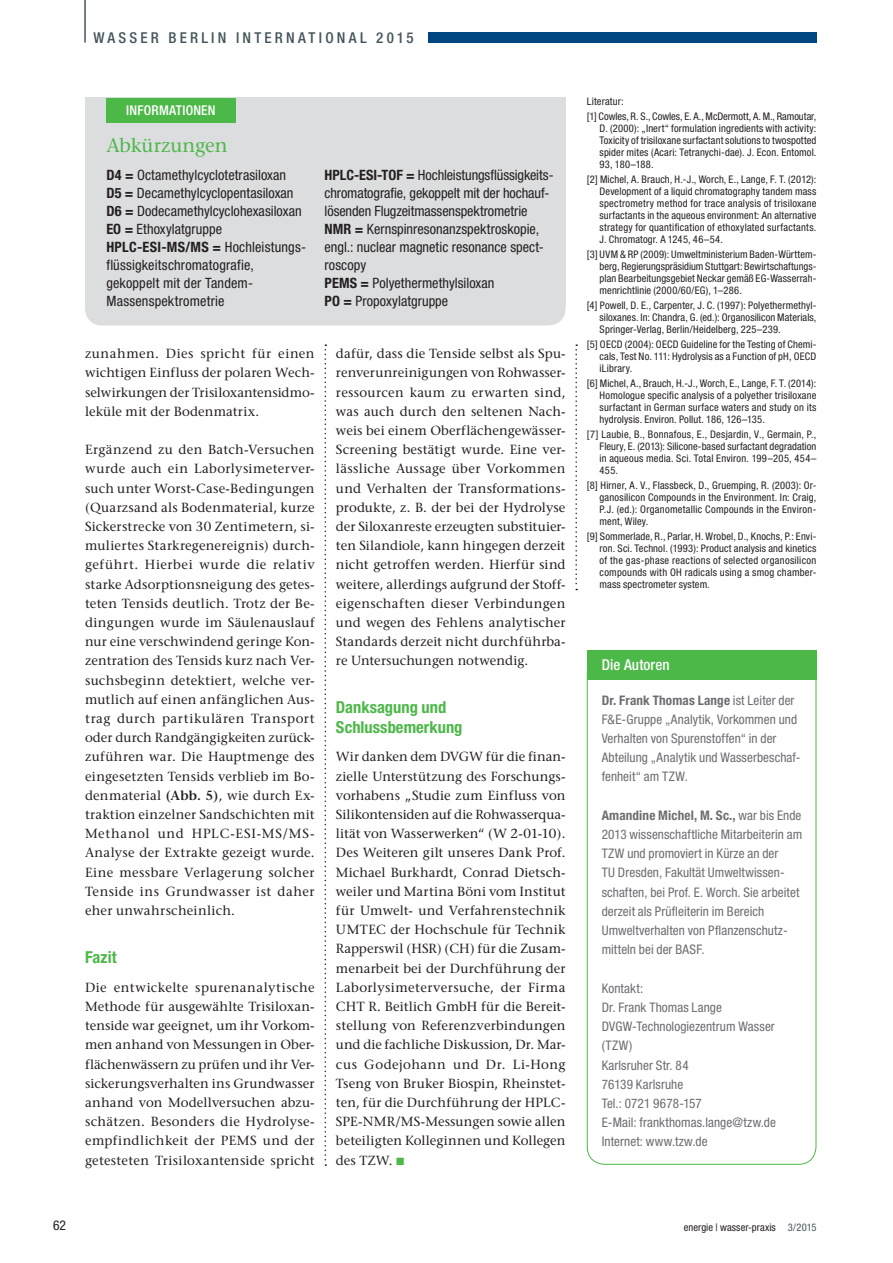
<style>
.page{position:relative;width:893px;height:1263px;background:#fff}
.page>*{position:absolute;margin:0;border:0;box-sizing:border-box;transform-origin:0 0}
.t1{font:19.5px "Stone Serif";letter-spacing:-.005em;color:#4cb848}
.t2{font:700 condensed 16.5px/19.5px "Helvetica Neue LT Std";color:#4cb848}
.t3{font:500 condensed 15px "Helvetica Neue LT Std";letter-spacing:.21em;color:#45555d}
.t4{font:500 condensed 15px "Helvetica Neue LT Std";letter-spacing:.01em;color:#fff}
.t5{font:condensed 14.25px/18px "Helvetica Neue LT Std";letter-spacing:.005em;color:#231f20}
.t6{font:500 condensed 13.5px "Helvetica Neue LT Std";letter-spacing:.015em;color:#fff}
.t7{font:condensed 13.5px "Helvetica Neue LT Std";color:#231f20}
.t8{font:13.2px/19.2px "Stone Serif";letter-spacing:.015em;color:#231f20;text-align:justify}
.t9{font:condensed 13.2px/19.2px "Helvetica Neue LT Std";letter-spacing:.005em;color:#6c6d70}
.t10{font:condensed 10.5px/12px "Helvetica Neue LT Std";letter-spacing:.015em;color:#231f20;text-align:justify}
.s1{font-weight:700}
.s2{font-weight:600}
.s3{color:#45555d}
</style>
<div class="page">
<hr style="left:84px;top:0;width:2px;height:43px;background:#45555d">
<div style="left:428px;top:32px;width:388px;height:11px;background:#004680"></div>
<svg style="left:325px;top:344px;width:1px;height:822px"></svg>
<svg style="left:575px;top:344px;width:2px;height:246px"></svg>
<div style="left:587px;top:650px;width:229px;height:30px;background:#4cb848"></div>
<div style="left:587px;top:655px;width:229px;height:510px;border:1px solid #4cb848;border-radius:18px"></div>
<div style="left:85px;top:98px;width:481px;height:208px;background:#dcdddf"></div>
<div style="left:85px;top:208px;width:481px;height:117px;background:#dcdddf;border-radius:17px"></div>
<div style="left:106px;top:98px;width:130px;height:25px;background:#4cb848"></div>
<p class="t3" style="left:94px;top:28px;width:322px">WASSER BERLIN INTERNATIONAL 2015</p>
<p class="t6" style="left:126px;top:102px;width:91px">INFORMATIONEN</p>
<p class="t1" style="left:106px;top:134px;width:123px">Abkürzungen</p>
<p class="t5" style="left:106px;top:166px;width:201px"><span class="s1">D4 =</span> Octamethylcyclotetrasiloxan<br><span class="s1">D5 =</span> Decamethylcyclopentasiloxan<br><span class="s1">D6 =</span> Dodecamethylcyclohexasiloxan<br><span class="s1">EO =</span> Ethoxylatgruppe<br><span class="s1">HPLC-ESI-MS/MS =</span> Hochleistungs&shy;flüssigkeitschromatografie, gekoppelt mit der Tandem-<br>Massenspektrometrie</p>
<p class="t5" style="left:325px;top:166px;width:231px"><span class="s1">HPLC-ESI-TOF =</span> Hochleistungsflüssigkeits&shy;chromatografie, gekoppelt mit der hochauf&shy;lösenden Flugzeitmassenspektrometrie <span class="s1">NMR =</span> Kernspinresonanzspektroskopie, engl.: nuclear magnetic resonance spect&shy;roscopy<br><span class="s1">PEMS =</span> Polyethermethylsiloxan<br><span class="s1">PO =</span> Propoxylatgruppe</p>
<p class="t8" style="left:85px;top:344px;width:231px">zunahmen. Dies spricht für einen wichtigen Einfluss der polaren Wech&shy;selwirkungen der Trisiloxantensidmo&shy;leküle mit der Bodenmatrix.</p>
<p class="t8" style="left:85px;top:440px;width:231px">Ergänzend zu den Batch-Versuchen wurde auch ein Laborlysimeterver&shy;such unter Worst-Case-Bedingungen (Quarzsand als Bodenmaterial, kurze Sickerstrecke von 30 Zentimetern, si&shy;muliertes Starkregenereignis) durch&shy;geführt. Hierbei wurde die relativ starke Adsorptionsneigung des getes&shy;teten Tensids deutlich. Trotz der Be&shy;dingungen wurde im Säulenauslauf nur eine verschwindend geringe Kon&shy;zentration des Tensids kurz nach Ver&shy;suchsbeginn detektiert, welche ver&shy;mutlich auf einen anfänglichen Aus&shy;trag durch partikulären Transport oder durch Randgängigkeiten zurück&shy;zuführen war. Die Hauptmenge des eingesetzten Tensids verblieb im Bo&shy;denmaterial <span class="s2">(Abb. 5)</span>, wie durch Ex&shy;traktion einzelner Sandschichten mit Methanol und HPLC-ESI-MS/MS-Analyse der Extrakte gezeigt wurde.<br>Eine messbare Verlagerung solcher Tenside ins Grundwasser ist daher eher unwahrscheinlich.</p>
<p class="t2" style="left:85px;top:947px;width:33px">Fazit</p>
<p class="t8" style="left:85px;top:978px;width:231px">Die entwickelte spurenanalytische Methode für ausgewählte Trisiloxan&shy;tenside war geeignet, um ihr Vorkom&shy;men anhand von Messungen in Ober&shy;flächenwässern zu prüfen und ihr Ver&shy;sickerungsverhalten ins Grundwasser anhand von Modellversuchen abzu&shy;schätzen. Besonders die Hydrolyse&shy;empfindlichkeit der PEMS und der getesteten Trisiloxantenside spricht</p>
<p class="t8" style="left:336px;top:344px;width:231px">dafür, dass die Tenside selbst als Spu&shy;renverunreinigungen von Rohwasser&shy;ressourcen kaum zu erwarten sind, was auch durch den seltenen Nach&shy;weis bei einem Oberflächengewässer-Screening bestätigt wurde. Eine ver&shy;lässliche Aussage über Vorkommen und Verhalten der Transformations&shy;produkte, z. B. der bei der Hydrolyse der Siloxanreste erzeugten substituier&shy;ten Silandiole, kann hingegen derzeit nicht getroffen werden. Hierfür sind weitere, allerdings aufgrund der Stoff&shy;eigenschaften dieser Verbindungen und wegen des Fehlens analytischer Standards derzeit nicht durchführba&shy;re Untersuchungen notwendig.</p>
<p class="t2" style="left:336px;top:697px;width:128px">Danksagung und<br>Schlussbemerkung</p>
<p class="t8" style="left:336px;top:747px;width:231px">Wir danken dem DVGW für die finan&shy;zielle Unterstützung des Forschungs&shy;vorhabens „Studie zum Einfluss von Silikontensiden auf die Rohwasserqua&shy;lität von Wasserwerken“ (W 2-01-10).<br>Des Weiteren gilt unseres Dank Prof.<br>Michael Burkhardt, Conrad Dietsch&shy;weiler und Martina Böni vom Institut für Umwelt- und Verfahrenstechnik UMTEC der Hochschule für Technik Rapperswil (HSR) (CH) für die Zusam&shy;menarbeit bei der Durchführung der Laborlysimeterversuche, der Firma CHT R. Beitlich GmbH für die Bereit&shy;stellung von Referenzverbindungen und die fachliche Diskussion, Dr. Mar&shy;cus Godejohann und Dr. Li-Hong Tseng von Bruker Biospin, Rheinstet&shy;ten, für die Durchführung der HPLC-SPE-NMR/MS-Messungen sowie allen beteiligten Kolleginnen und Kollegen des TZW.</p>
<p class="t10" style="left:587px;top:94px;width:231px;line-height:15px">Literatur:<br>[1] Cowles, R. S., Cowles, E. A., McDermott, A. M., Ramoutar,</p>
<p class="t10" style="left:600px;top:123px;width:218px">D. (2000): „Inert“ formulation ingredients with activity:<br>Toxicity of trisiloxane surfactant solutions to twospotted spider mites (Acari: Tetranychi-dae). J. Econ. Entomol.<br>93, 180–188.</p>
<p class="t10" style="left:600px;top:174px;width:218px;text-indent:-13px">[2] Michel, A. Brauch, H.-J., Worch, E., Lange, F. T. (2012):<br>Development of a liquid chromatography tandem mass spectrometry method for trace analysis of trisiloxane surfactants in the aqueous environment: An alternative strategy for quantification of ethoxylated surfactants.<br>J. Chromatogr. A 1245, 46–54.</p>
<p class="t10" style="left:600px;top:249px;width:218px;text-indent:-13px">[3] UVM &amp; RP (2009): Umweltministerium Baden-Württem&shy;berg, Regierungspräsidium Stuttgart: Bewirtschaftungs&shy;plan Bearbeitungsgebiet Neckar gemäß EG-Wasserrah&shy;menrichtlinie (2000/60/EG), 1–286.</p>
<p class="t10" style="left:600px;top:300px;width:218px;text-indent:-13px">[4] Powell, D. E., Carpenter, J. C. (1997): Polyethermethyl&shy;siloxanes. In: Chandra, G. (ed.): Organosilicon Materials, Springer-Verlag, Berlin/Heidelberg, 225–239.</p>
<p class="t10" style="left:600px;top:339px;width:218px;text-indent:-13px">[5] OECD (2004): OECD Guideline for the Testing of Chemi&shy;cals, Test No. 111: Hydrolysis as a Function of pH, OECD iLibrary.</p>
<p class="t10" style="left:600px;top:378px;width:218px;text-indent:-13px">[6] Michel, A., Brauch, H.-J., Worch, E., Lange, F. T. (2014):<br>Homologue specific analysis of a polyether trisiloxane surfactant in German surface waters and study on its hydrolysis. Environ. Pollut. 186, 126–135.</p>
<p class="t10" style="left:600px;top:429px;width:218px;text-indent:-13px">[7] Laubie, B., Bonnafous, E., Desjardin, V., Germain, P., Fleury, E. (2013): Silicone-based surfactant degradation in aqueous media. Sci. Total Environ. 199–205, 454– 455.</p>
<p class="t10" style="left:600px;top:480px;width:218px;text-indent:-13px">[8] Hirner, A. V., Flassbeck, D., Gruemping, R. (2003): Or&shy;ganosilicon Compounds in the Environment. In: Craig, P.J. (ed.): Organometallic Compounds in the Environ&shy;ment, Wiley.</p>
<p class="t10" style="left:600px;top:531px;width:218px;text-indent:-13px">[9] Sommerlade, R., Parlar, H. Wrobel, D., Knochs, P.: Envi&shy;ron. Sci. Technol. (1993): Product analysis and kinetics of the gas-phase reactions of selected organosilicon compounds with OH radicals using a smog chamber&shy;mass spectrometer system.</p>
<p class="t4" style="left:602px;top:656px;width:70px">Die Autoren</p>
<p class="t9" style="left:602px;top:690px;width:200px"><span class="s1">Dr. Frank Thomas Lange</span> ist Leiter der F&amp;E-Gruppe „Analytik, Vorkommen und Verhalten von Spurenstoffen“ in der Abteilung „Analytik und Wasserbeschaf&shy;fenheit“ am TZW.</p>
<p class="t9" style="left:602px;top:805px;width:202px"><span class="s1">Amandine Michel, M. Sc.,</span> war bis Ende 2013 wissenschaftliche Mitarbeiterin am TZW und promoviert in Kürze an der<br>TU Dresden, Fakultät Umweltwissen&shy;schaften, bei Prof. E. Worch. Sie arbeitet derzeit als Prüfleiterin im Bereich Umweltverhalten von Pflanzenschutz&shy;mitteln bei der BASF.</p>
<p class="t9" style="left:602px;top:978px;width:176px">Kontakt:<br>Dr. Frank Thomas Lange<br>DVGW-Technologiezentrum Wasser (TZW)<br>Karlsruher Str. 84<br>76139 Karlsruhe<br>Tel.: 0721 9678-157<br>E-Mail: frankthomas.lange@tzw.de<br>Internet: www.tzw.de</p>
<p class="t7" style="left:53px;top:1218px;width:14px">62</p>
<p class="t10" style="left:684px;top:1221px;width:134px">energie | wasser-praxis <span class="s3">3/2015</span></p>
</div>
